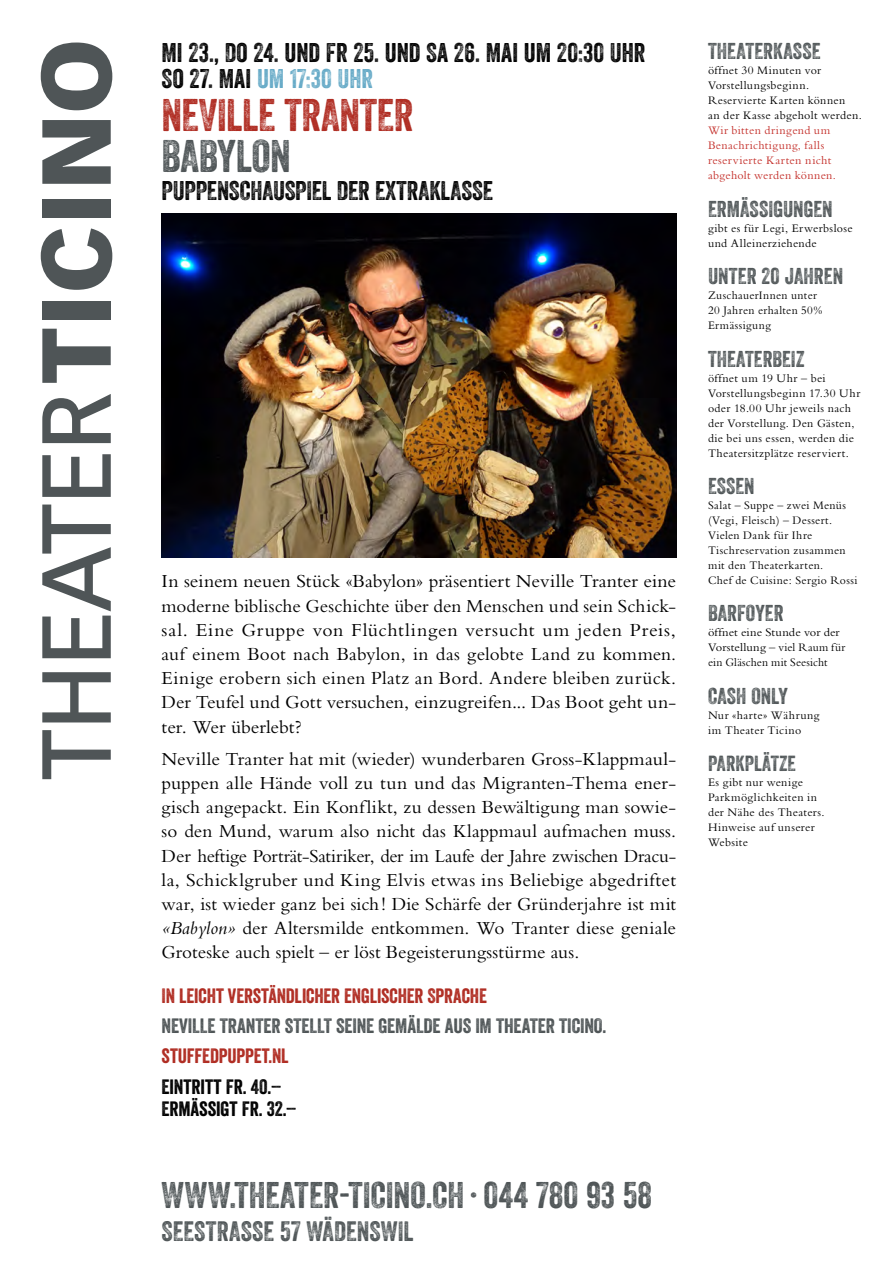
<style>
.page{position:relative;width:893px;height:1263px;background:#fff}
.page>*{position:absolute;margin:0;border:0;box-sizing:border-box;transform-origin:0 0}
.t1{font:44.4px "Veneer Two";letter-spacing:-.01em;color:#b02d23}
.t2{font:44.4px "Veneer Two";letter-spacing:-.01em;color:#4f5557}
.t3{font:36px "Veneer Two";letter-spacing:.005em;color:#4f5557}
.t4{font:27.15px "Veneer Two";letter-spacing:.005em;color:#4f5557}
.t5{font:26.25px/26.2px "Veneer Two";letter-spacing:-.005em;color:#000}
.t6{font:22.2px "Veneer Two";color:#4f5557}
.t7{font:21.15px "Veneer Two";color:#4f5557}
.t8{font:20.1px "Veneer";letter-spacing:-.01em;color:#b02d23}
.t9{font:20.1px "Veneer";letter-spacing:-.005em;color:#4f5557}
.t10{font:20.1px/22.2px "Veneer";letter-spacing:-.005em;color:#000}
.t11{font:19.2px/24.2px "Bembo";color:#000;text-align:justify}
.t12{font:12px/15px "Bembo";letter-spacing:.03em;color:#000}
.t13{font:12px/15px "Bembo";letter-spacing:.03em;color:#c42f2a}
.t14{font:12px/15px "Bembo";letter-spacing:.01em;color:#000;scale:1.04 1}
.s1{color:#66aac7}
.s2{font-style:italic}
</style>
<div class="page">
<img style="left:162px;top:214px;width:514px;height:343px">
<svg style="left:42px;top:730px;width:69px;height:49px"></svg>
<svg style="left:42px;top:672px;width:69px;height:50px"></svg>
<svg style="left:42px;top:504px;width:69px;height:154px"></svg>
<svg style="left:42px;top:454px;width:69px;height:43px"></svg>
<svg style="left:42px;top:394px;width:69px;height:49px"></svg>
<svg style="left:42px;top:329px;width:69px;height:54px"></svg>
<div style="left:42px;top:301px;width:69px;height:19px;background:#4f5557"></div>
<svg style="left:41px;top:228px;width:71px;height:62px"></svg>
<div style="left:42px;top:199px;width:69px;height:19px;background:#4f5557"></div>
<svg style="left:42px;top:120px;width:69px;height:64px"></svg>
<svg style="left:41px;top:43px;width:71px;height:67px"></svg>
<h3 class="t5" style="left:162px;top:39px;width:485px">MI 23., DO 24. UND FR 25. UND SA 26. MAI UM 20:30 UHR<br>SO 27. MAI <span class="s1">UM 17:30 UHR</span></h3>
<h1 class="t1" style="left:162px;top:87px;width:253px">NEVILLE TRANTER</h1>
<h1 class="t2" style="left:162px;top:129px;width:131px">BABYLON</h1>
<h3 class="t5" style="left:162px;top:177px;width:333px">PUPPENSCHAUSPIEL DER EXTRAKLASSE</h3>
<p class="t11" style="left:162px;top:569px;width:516px">In seinem neuen Stück «Babylon» präsentiert Neville Tranter eine moderne biblische Geschichte über den Menschen und sein Schick&shy;sal. Eine Gruppe von Flüchtlingen versucht um jeden Preis, auf einem Boot nach Babylon, in das gelobte Land zu kommen.<br>Einige erobern sich einen Platz an Bord. Andere bleiben zurück.<br>Der Teufel und Gott versuchen, einzugreifen... Das Boot geht un&shy;ter. Wer überlebt?</p>
<p class="t11" style="left:162px;top:746px;width:516px">Neville Tranter hat mit (wieder) wunderbaren Gross-Klappmaul&shy;puppen alle Hände voll zu tun und das Migranten-Thema ener&shy;gisch angepackt. Ein Konflikt, zu dessen Bewältigung man sowie&shy;so den Mund, warum also nicht das Klappmaul aufmachen muss.<br>Der heftige Porträt-Satiriker, der im Laufe der Jahre zwischen Dracu&shy;la, Schicklgruber und King Elvis etwas ins Beliebige abgedriftet war, ist wieder ganz bei sich! Die Schärfe der Gründerjahre ist mit <span class="s2">«Babylon»</span> der Altersmilde entkommen. Wo Tranter diese geniale Groteske auch spielt – er löst Begeisterungsstürme aus.</p>
<p class="t8" style="left:162px;top:983px;width:327px">IN LEICHT VERSTÄNDLICHER ENGLISCHER SPRACHE</p>
<p class="t9" style="left:162px;top:1013px;width:446px">NEVILLE TRANTER STELLT SEINE GEMÄLDE AUS IM THEATER TICINO.</p>
<p class="t8" style="left:162px;top:1044px;width:129px">STUFFEDPUPPET.NL</p>
<p class="t10" style="left:162px;top:1075px;width:137px">EINTRITT FR. 40.–<br>ERMÄSSIGT FR. 32.–</p>
<h2 class="t3" style="left:162px;top:1173px;width:492px">WWW.THEATER-TICINO.CH · 044 780 93 58</h2>
<h3 class="t4" style="left:162px;top:1214px;width:254px">SEESTRASSE 57 WÄDENSWIL</h3>
<p class="t6" style="left:708px;top:38px;width:114px">THEATERKASSE</p>
<p class="t12" style="left:708px;top:63px;width:156px">öffnet 30 Minuten vor<br>Vorstellungsbeginn.<br>Reservierte Karten können<br>an der Kasse abgeholt werden.</p>
<p class="t13" style="left:708px;top:123px;width:129px">Wir bitten dringend um<br>Benachrichtigung, falls reservierte Karten nicht abgeholt werden können.</p>
<p class="t6" style="left:708px;top:195px;width:126px">ERMÄSSIGUNGEN</p>
<p class="t12" style="left:708px;top:220px;width:146px">gibt es für Legi, Erwerbslose und Alleinerziehende</p>
<p class="t6" style="left:708px;top:263px;width:137px">UNTER 20 JAHREN</p>
<p class="t12" style="left:708px;top:288px;width:116px">ZuschauerInnen unter<br>20 Jahren erhalten 50%<br>Ermässigung</p>
<p class="t6" style="left:708px;top:345px;width:98px">THEATERBEIZ</p>
<p class="t12" style="left:708px;top:370px;width:154px">öffnet um 19 Uhr – bei<br>Vorstellungsbeginn 17.30 Uhr oder 18.00 Uhr jeweils nach der Vorstellung. Den Gästen, die bei uns essen, werden die<br>Theatersitzplätze reserviert.</p>
<p class="t6" style="left:708px;top:472px;width:48px">ESSEN</p>
<p class="t12" style="left:708px;top:497px;width:151px">Salat – Suppe – zwei Menüs (Vegi, Fleisch) – Dessert.<br>Vielen Dank für Ihre<br>Tischreservation zusammen mit den Theaterkarten.<br>Chef de Cuisine: Sergio Rossi</p>
<p class="t6" style="left:708px;top:600px;width:77px">BARFOYER</p>
<p class="t14" style="left:708px;top:625px;width:133px">öffnet eine Stunde vor der<br>Vorstellung – viel Raum für ein Gläschen mit Seesicht</p>
<p class="t6" style="left:708px;top:682px;width:81px">CASH ONLY</p>
<p class="t12" style="left:708px;top:707px;width:113px">Nur «harte» Währung im Theater Ticino</p>
<p class="t7" style="left:708px;top:751px;width:89px">PARKPLÄTZE</p>
<p class="t12" style="left:708px;top:775px;width:118px">Es gibt nur wenige<br>Parkmöglichkeiten in der Nähe des Theaters.<br>Hinweise auf unserer<br>Website</p>
</div>
